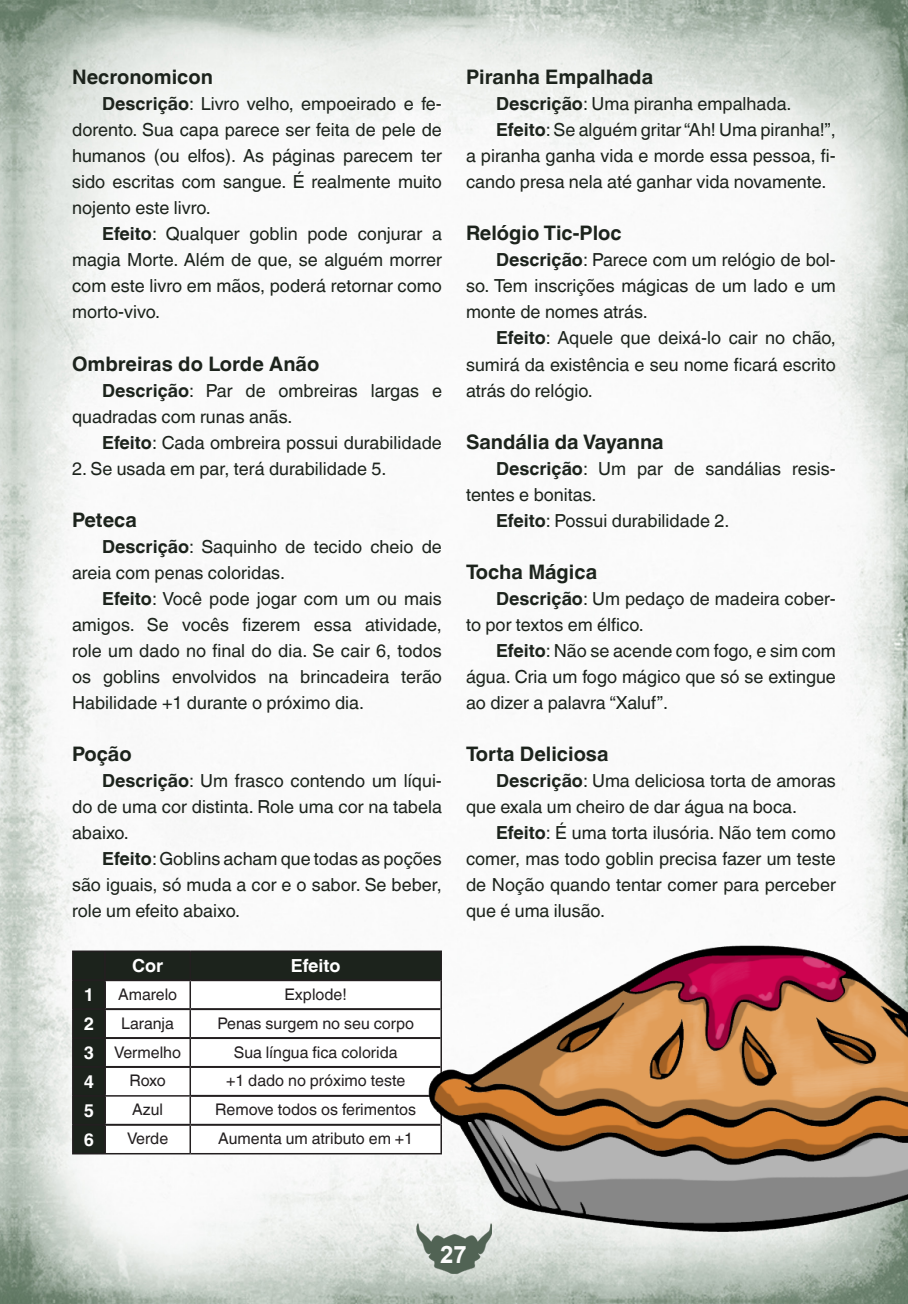
<style>
.page{position:relative;width:908px;height:1304px;background:#fff}
.page>*{position:absolute;margin:0;border:0;box-sizing:border-box;transform-origin:0 0}
.t1{font:700 24px "Arial";color:#fcfcfc}
.t2{font:700 20px "Helvetica World";color:#1c231c}
.t3{font:18px/26px "Helvetica World";color:#1c231c;text-align:justify}
.t4{font:700 18px "Helvetica World";color:#fff}
.t5{font:16px "Helvetica World";color:#231f20}
.s1{font-weight:700}
</style>
<div class="page">
<img style="left:0;top:0;width:907px;height:1304px">
<div style="left:74px;top:952px;width:307px;height:201px;background:#1c231c"></div>
<svg style="left:106px;top:981px;width:275px;height:172px"></svg>
<hr style="left:72px;top:950px;width:33px;height:2px;background:#231f20">
<hr style="left:72px;top:952px;width:2px;height:28px;background:#231f20">
<hr style="left:105px;top:950px;width:85px;height:2px;background:#231f20">
<hr style="left:190px;top:950px;width:252px;height:2px;background:#231f20">
<hr style="left:189px;top:952px;width:2px;height:27px;background:#231f20">
<hr style="left:72px;top:980px;width:2px;height:29px;background:#231f20">
<hr style="left:189px;top:981px;width:2px;height:27px;background:#231f20">
<hr style="left:72px;top:1009px;width:2px;height:29px;background:#231f20">
<hr style="left:189px;top:1010px;width:2px;height:27px;background:#231f20">
<hr style="left:72px;top:1038px;width:2px;height:29px;background:#231f20">
<hr style="left:189px;top:1039px;width:2px;height:27px;background:#231f20">
<hr style="left:72px;top:1067px;width:2px;height:29px;background:#231f20">
<hr style="left:189px;top:1068px;width:2px;height:27px;background:#231f20">
<hr style="left:72px;top:1096px;width:2px;height:29px;background:#231f20">
<hr style="left:106px;top:1095px;width:85px;height:2px;background:#231f20">
<hr style="left:189px;top:1097px;width:2px;height:27px;background:#231f20">
<hr style="left:72px;top:1125px;width:2px;height:28px;background:#231f20">
<hr style="left:189px;top:1126px;width:2px;height:27px;background:#231f20">
<hr style="left:72px;top:1153px;width:33px;height:1px;background:#231f20">
<hr style="left:105px;top:1153px;width:85px;height:1px;background:#231f20">
<hr style="left:190px;top:1153px;width:252px;height:1px;background:#231f20">
<hr style="left:104px;top:952px;width:2px;height:27px;background:#231f20">
<hr style="left:74px;top:979px;width:31px;height:2px;background:#231f20">
<hr style="left:105px;top:979px;width:85px;height:2px;background:#231f20">
<hr style="left:104px;top:981px;width:2px;height:27px;background:#231f20">
<hr style="left:190px;top:979px;width:250px;height:2px;background:#231f20">
<hr style="left:74px;top:1008px;width:31px;height:2px;background:#231f20">
<hr style="left:105px;top:1008px;width:85px;height:2px;background:#231f20">
<hr style="left:104px;top:1010px;width:2px;height:27px;background:#231f20">
<hr style="left:190px;top:1008px;width:250px;height:2px;background:#231f20">
<hr style="left:74px;top:1037px;width:31px;height:2px;background:#231f20">
<hr style="left:105px;top:1037px;width:85px;height:2px;background:#231f20">
<hr style="left:104px;top:1039px;width:2px;height:27px;background:#231f20">
<hr style="left:190px;top:1037px;width:250px;height:2px;background:#231f20">
<hr style="left:74px;top:1066px;width:31px;height:2px;background:#231f20">
<hr style="left:105px;top:1066px;width:85px;height:2px;background:#231f20">
<hr style="left:104px;top:1068px;width:2px;height:27px;background:#231f20">
<hr style="left:190px;top:1066px;width:250px;height:2px;background:#231f20">
<hr style="left:74px;top:1095px;width:32px;height:2px;background:#231f20">
<hr style="left:104px;top:1097px;width:2px;height:27px;background:#231f20">
<hr style="left:191px;top:1095px;width:249px;height:2px;background:#231f20">
<hr style="left:74px;top:1124px;width:31px;height:2px;background:#231f20">
<hr style="left:105px;top:1124px;width:85px;height:2px;background:#231f20">
<hr style="left:104px;top:1126px;width:2px;height:27px;background:#231f20">
<hr style="left:190px;top:1124px;width:250px;height:2px;background:#231f20">
<img style="left:381px;top:932px;width:526px;height:347px">
<p class="t2" style="left:72px;top:66px;width:142px">Necronomicon</p>
<p class="t3" style="left:72px;top:91px;width:371px;text-indent:30px"><span class="s1">Descrição</span>: Livro velho, empoeirado e fe&shy;dorento. Sua capa parece ser feita de pele de humanos (ou elfos). As páginas parecem ter sido escritas com sangue. É realmente muito nojento este livro.</p>
<p class="t3" style="left:72px;top:221px;width:371px;text-indent:30px"><span class="s1">Efeito</span>: Qualquer goblin pode conjurar a magia Morte. Além de que, se alguém morrer com este livro em mãos, poderá retornar como morto-vivo.</p>
<p class="t2" style="left:72px;top:352px;width:249px">Ombreiras do Lorde Anão</p>
<p class="t3" style="left:72px;top:377px;width:371px;text-indent:30px"><span class="s1">Descrição</span>: Par de ombreiras largas e quadradas com runas anãs.</p>
<p class="t3" style="left:102px;top:429px;width:341px"><span class="s1">Efeito</span>: Cada ombreira possui durabilidade</p>
<p class="t3" style="left:72px;top:455px;width:316px">2. Se usada em par, terá durabilidade 5.</p>
<p class="t2" style="left:72px;top:508px;width:66px">Peteca</p>
<p class="t3" style="left:72px;top:533px;width:371px;text-indent:30px"><span class="s1">Descrição</span>: Saquinho de tecido cheio de areia com penas coloridas.</p>
<p class="t3" style="left:72px;top:585px;width:371px;text-indent:30px"><span class="s1">Efeito</span>: Você pode jogar com um ou mais amigos. Se vocês fizerem essa atividade, role um dado no final do dia. Se cair 6, todos os goblins envolvidos na brincadeira terão Habilidade +1 durante o próximo dia.</p>
<p class="t2" style="left:72px;top:742px;width:61px">Poção</p>
<p class="t3" style="left:72px;top:767px;width:371px;text-indent:30px"><span class="s1">Descrição</span>: Um frasco contendo um líqui&shy;do de uma cor distinta. Role uma cor na tabela abaixo.</p>
<p class="t3" style="left:72px;top:845px;width:371px;text-indent:30px"><span class="s1">Efeito</span>: Goblins acham que todas as poções são iguais, só muda a cor e o sabor. Se beber, role um efeito abaixo.</p>
<p class="t4" style="left:132px;top:955px;width:33px">Cor</p>
<p class="t4" style="left:290px;top:955px;width:51px">Efeito</p>
<p class="t4" style="left:84px;top:984px;width:12px">1</p>
<p class="t5" style="left:118px;top:985px;width:61px">Amarelo</p>
<p class="t5" style="left:284px;top:985px;width:64px">Explode!</p>
<p class="t4" style="left:84px;top:1013px;width:12px">2</p>
<p class="t5" style="left:121px;top:1014px;width:54px">Laranja</p>
<p class="t5" style="left:217px;top:1014px;width:198px">Penas surgem no seu corpo</p>
<p class="t4" style="left:84px;top:1042px;width:12px">3</p>
<p class="t5" style="left:114px;top:1043px;width:68px">Vermelho</p>
<p class="t5" style="left:234px;top:1043px;width:165px">Sua língua fica colorida</p>
<p class="t4" style="left:84px;top:1071px;width:12px">4</p>
<p class="t5" style="left:129px;top:1072px;width:38px">Roxo</p>
<p class="t5" style="left:226px;top:1072px;width:181px">+1 dado no próximo teste</p>
<p class="t4" style="left:84px;top:1100px;width:12px">5</p>
<p class="t5" style="left:132px;top:1100px;width:32px">Azul</p>
<p class="t5" style="left:215px;top:1100px;width:202px">Remove todos os ferimentos</p>
<p class="t4" style="left:84px;top:1129px;width:12px">6</p>
<p class="t5" style="left:127px;top:1129px;width:43px">Verde</p>
<p class="t5" style="left:218px;top:1129px;width:196px">Aumenta um atributo em +1</p>
<p class="t2" style="left:466px;top:66px;width:189px">Piranha Empalhada</p>
<p class="t3" style="left:496px;top:91px;width:297px"><span class="s1">Descrição</span>: Uma piranha empalhada.</p>
<p class="t3" style="left:466px;top:117px;width:371px;text-indent:30px"><span class="s1">Efeito</span>: Se alguém gritar “Ah! Uma piranha!”, a piranha ganha vida e morde essa pessoa, fi&shy;cando presa nela até ganhar vida novamente.</p>
<p class="t2" style="left:466px;top:222px;width:157px">Relógio Tic-Ploc</p>
<p class="t3" style="left:466px;top:247px;width:371px;text-indent:30px"><span class="s1">Descrição</span>: Parece com um relógio de bol&shy;so. Tem inscrições mágicas de um lado e um monte de nomes atrás.</p>
<p class="t3" style="left:466px;top:325px;width:371px;text-indent:30px"><span class="s1">Efeito</span>: Aquele que deixá-lo cair no chão, sumirá da existência e seu nome ficará escrito atrás do relógio.</p>
<p class="t2" style="left:466px;top:430px;width:199px">Sandália da Vayanna</p>
<p class="t3" style="left:466px;top:455px;width:371px;text-indent:30px"><span class="s1">Descrição</span>: Um par de sandálias resis&shy;tentes e bonitas.</p>
<p class="t3" style="left:496px;top:507px;width:235px"><span class="s1">Efeito</span>: Possui durabilidade 2.</p>
<p class="t2" style="left:466px;top:560px;width:132px">Tocha Mágica</p>
<p class="t3" style="left:466px;top:585px;width:371px;text-indent:30px"><span class="s1">Descrição</span>: Um pedaço de madeira cober&shy;to por textos em élfico.</p>
<p class="t3" style="left:466px;top:637px;width:371px;text-indent:30px"><span class="s1">Efeito</span>: Não se acende com fogo, e sim com água. Cria um fogo mágico que só se extingue ao dizer a palavra “Xaluf”.</p>
<p class="t2" style="left:466px;top:742px;width:144px">Torta Deliciosa</p>
<p class="t3" style="left:466px;top:767px;width:371px;text-indent:30px"><span class="s1">Descrição</span>: Uma deliciosa torta de amoras que exala um cheiro de dar água na boca.</p>
<p class="t3" style="left:466px;top:819px;width:371px;text-indent:30px"><span class="s1">Efeito</span>: É uma torta ilusória. Não tem como comer, mas todo goblin precisa fazer um teste de Noção quando tentar comer para perceber que é uma ilusão.</p>
<h1 class="t1" style="left:440px;top:1238px;width:28px">27</h1>
</div>
